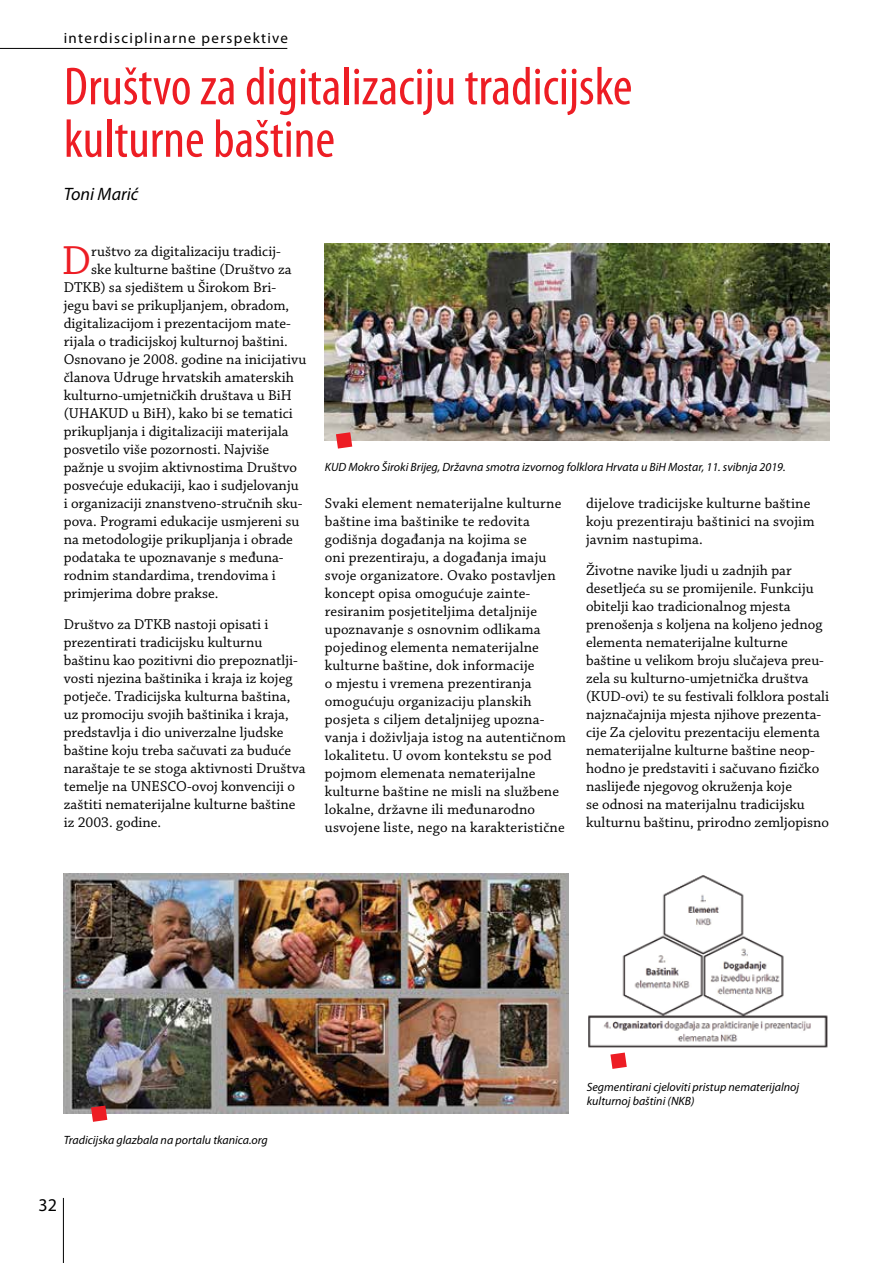
<style>
.page{position:relative;width:893px;height:1263px;background:#fff}
.page>*{position:absolute;margin:0;border:0;box-sizing:border-box;transform-origin:0 0}
.t1{font:condensed 54px/52.5px "Myriad Pro";color:#ed1d24}
.t2{font:42.75px "Chaparral Pro";color:#ed1d24}
.t3{font:italic 18px "Myriad Pro";color:#000}
.t4{font:18px "Myriad Pro";color:#000}
.t5{font:15px/18px "Chaparral Pro";color:#000}
.t6{font:15px "Myriad Pro";letter-spacing:.09em;color:#000}
.t7{font:italic 12px/14.4px "Myriad Pro";color:#000}
</style>
<div class="page">
<img style="left:325px;top:243px;width:504px;height:197px">
<svg style="left:336px;top:432px;width:16px;height:17px"></svg>
<img style="left:64px;top:873px;width:504px;height:240px">
<svg style="left:91px;top:1105px;width:16px;height:17px"></svg>
<img style="left:588px;top:875px;width:240px;height:173px">
<svg style="left:610px;top:1052px;width:17px;height:17px"></svg>
<hr style="left:0;top:48px;width:287px;height:1px;background:#000">
<hr style="left:63px;top:1198px;width:1px;height:65px;background:#000">
<p class="t6" style="left:64px;top:29px;width:226px">interdisciplinarne perspektive</p>
<h1 class="t1" style="left:64px;top:60px;width:570px">Društvo za digitalizaciju tradicijske kulturne baštine</h1>
<p class="t3" style="left:64px;top:182px;width:76px">Toni Marić</p>
<h2 class="t2" style="left:62px;top:237px;width:31px">D</h2>
<p class="t5" style="left:91px;top:243px;width:191px">ruštvo za digitalizaciju tradicij-</p>
<p class="t5" style="left:91px;top:261px;width:202px">ske kulturne baštine (Društvo za</p>
<p class="t5" style="left:64px;top:279px;width:214px">DTKB) sa sjedištem u Širokom Bri-</p>
<p class="t5" style="left:64px;top:297px;width:227px">jegu bavi se prikupljanjem, obradom,</p>
<p class="t5" style="left:64px;top:315px;width:229px">digitalizacijom i prezentacijom mate-</p>
<p class="t5" style="left:64px;top:333px;width:226px">rijala o tradicijskoj kulturnoj baštini.</p>
<p class="t5" style="left:64px;top:351px;width:244px">Osnovano je 2008. godine na inicijativu</p>
<p class="t5" style="left:64px;top:369px;width:232px">članova Udruge hrvatskih amaterskih</p>
<p class="t5" style="left:64px;top:387px;width:230px">kulturno-umjetničkih društava u BiH</p>
<p class="t5" style="left:64px;top:405px;width:230px">(UHAKUD u BiH), kako bi se tematici</p>
<p class="t5" style="left:64px;top:423px;width:226px">prikupljanja i digitalizaciji materijala</p>
<p class="t5" style="left:64px;top:441px;width:207px">posvetilo više pozornosti. Najviše</p>
<p class="t5" style="left:64px;top:459px;width:235px">pažnje u svojim aktivnostima Društvo</p>
<p class="t5" style="left:64px;top:477px;width:236px">posvećuje edukaciji, kao i sudjelovanju</p>
<p class="t5" style="left:64px;top:495px;width:240px">i organizaciji znanstveno-stručnih sku-</p>
<p class="t5" style="left:64px;top:513px;width:237px">pova. Programi edukacije usmjereni su</p>
<p class="t5" style="left:64px;top:531px;width:231px">na metodologije prikupljanja i obrade</p>
<p class="t5" style="left:64px;top:549px;width:221px">podataka te upoznavanje s međuna-</p>
<p class="t5" style="left:64px;top:567px;width:214px">rodnim standardima, trendovima i</p>
<p class="t5" style="left:64px;top:585px;width:156px">primjerima dobre prakse.</p>
<p class="t5" style="left:64px;top:616px;width:243px">Društvo za DTKB nastoji opisati i prezentirati tradicijsku kulturnu baštinu kao pozitivni dio prepoznatlji&shy;vosti njezina baštinika i kraja iz kojeg potječe. Tradicijska kulturna baština, uz promociju svojih baštinika i kraja, predstavlja i dio univerzalne ljudske baštine koju treba sačuvati za buduće naraštaje te se stoga aktivnosti Društva temelje na UNESCO-ovoj konvenciji o zaštiti nematerijalne kulturne baštine iz 2003. godine.</p>
<p class="t7" style="left:325px;top:459px;width:462px">KUD Mokro Široki Brijeg, Državna smotra izvornog folklora Hrvata u BiH Mostar, 11. svibnja 2019.</p>
<p class="t5" style="left:325px;top:495px;width:242px">Svaki element nematerijalne kulturne baštine ima baštinike te redovita godišnja događanja na kojima se<br>oni prezentiraju, a događanja imaju svoje organizatore. Ovako postavljen koncept opisa omogućuje zainte&shy;resiranim posjetiteljima detaljnije upoznavanje s osnovnim odlikama pojedinog elementa nematerijalne kulturne baštine, dok informacije<br>o mjestu i vremena prezentiranja omogućuju organizaciju planskih posjeta s ciljem detaljnijeg upozna&shy;vanja i doživljaja istog na autentičnom lokalitetu. U ovom kontekstu se pod pojmom elemenata nematerijalne kulturne baštine ne misli na službene lokalne, državne ili međunarodno usvojene liste, nego na karakteristične</p>
<p class="t5" style="left:586px;top:495px;width:230px">dijelove tradicijske kulturne baštine koju prezentiraju baštinici na svojim javnim nastupima.</p>
<p class="t5" style="left:586px;top:562px;width:245px">Životne navike ljudi u zadnjih par desetljeća su se promijenile. Funkciju obitelji kao tradicionalnog mjesta prenošenja s koljena na koljeno jednog elementa nematerijalne kulturne baštine u velikom broju slučajeva preu&shy;zela su kulturno-umjetnička društva (KUD-ovi) te su festivali folklora postali najznačajnija mjesta njihove prezenta&shy;cije Za cjelovitu prezentaciju elementa nematerijalne kulturne baštine neop&shy;hodno je predstaviti i sačuvano fizičko naslijeđe njegovog okruženja koje<br>se odnosi na materijalnu tradicijsku kulturnu baštinu, prirodno zemljopisno</p>
<p class="t7" style="left:64px;top:1132px;width:206px">Tradicijska glazbala na portalu tkanica.org</p>
<p class="t4" style="left:39px;top:1194px;width:20px">32</p>
<p class="t7" style="left:587px;top:1079px;width:214px">Segmentirani cjeloviti pristup nematerijalnoj kulturnoj baštini (NKB)</p>
</div>
